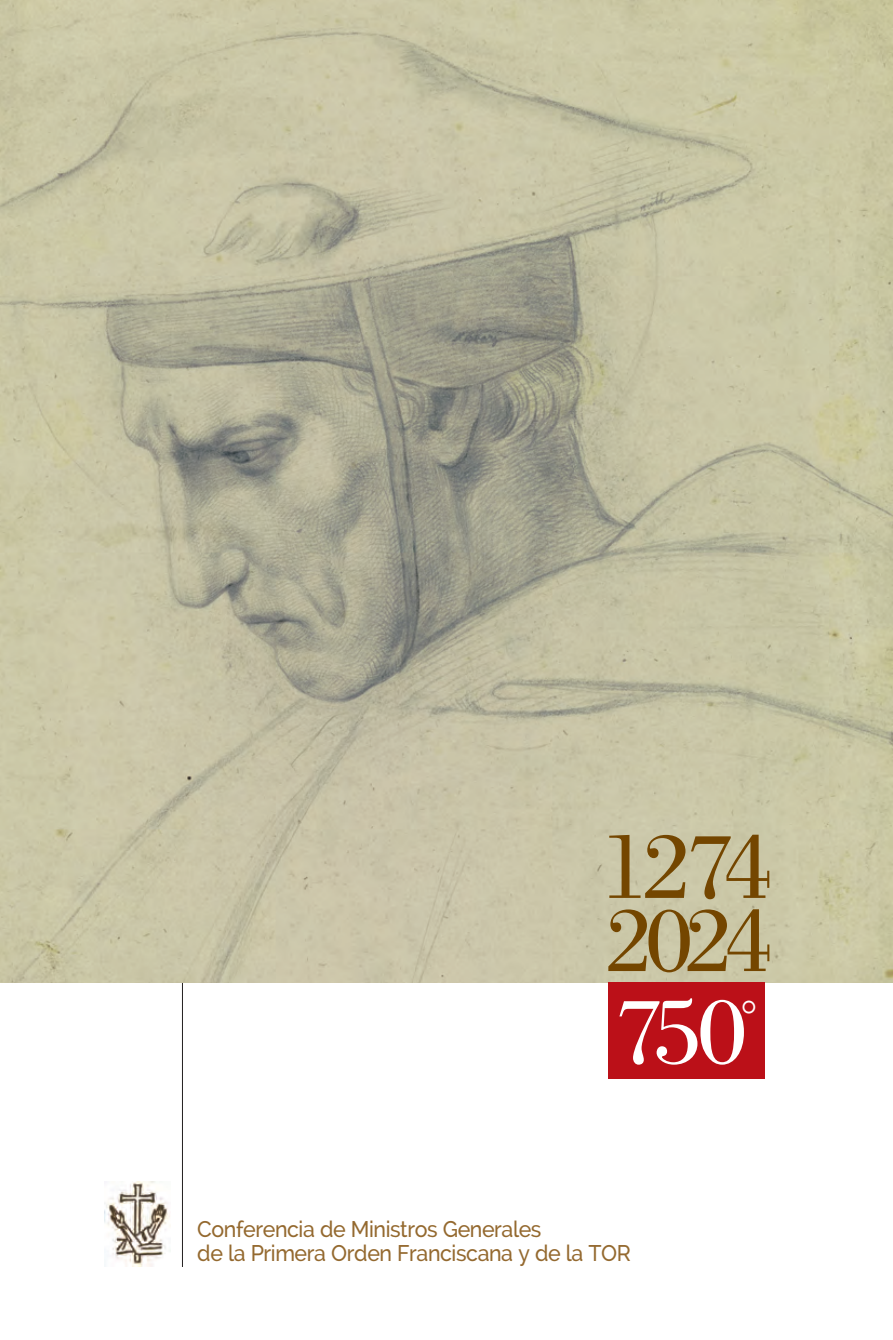
<style>
.page{position:relative;width:893px;height:1340px;background:#fff}
.page>*{position:absolute;margin:0;border:0;box-sizing:border-box;transform-origin:0 0}
.t1{font:100.12px "Bodoni BT";color:#fff}
.t2{font:99.23px "Bodoni BT";color:#744600}
.t3{font:96.98px "Bodoni BT";color:#744600;scale:.95 1}
.t4{font:500 22.5px/23.6px "Raleway";letter-spacing:-.02em;color:#94692f;scale:.95 1}
</style>
<div class="page">
<hr style="left:182px;top:969px;width:1px;height:297px;background:#231f20">
<img style="left:104px;top:1181px;width:66px;height:85px">
<img style="left:0;top:0;width:893px;height:982px">
<div style="left:609px;top:982px;width:156px;height:97px;background:#bb1018"></div>
<h2 class="t2" style="left:601px;top:831px;width:173px">1274</h2>
<h3 class="t3" style="left:606px;top:906px;width:177px">2024</h3>
<h1 class="t1" style="left:615px;top:996px;width:143px">750<sup>°</sup></h1>
<p class="t4" style="left:197px;top:1217px;width:458px">Conferencia de Ministros Generales<br>de la Primera Orden Franciscana y de la TOR</p>
</div>
